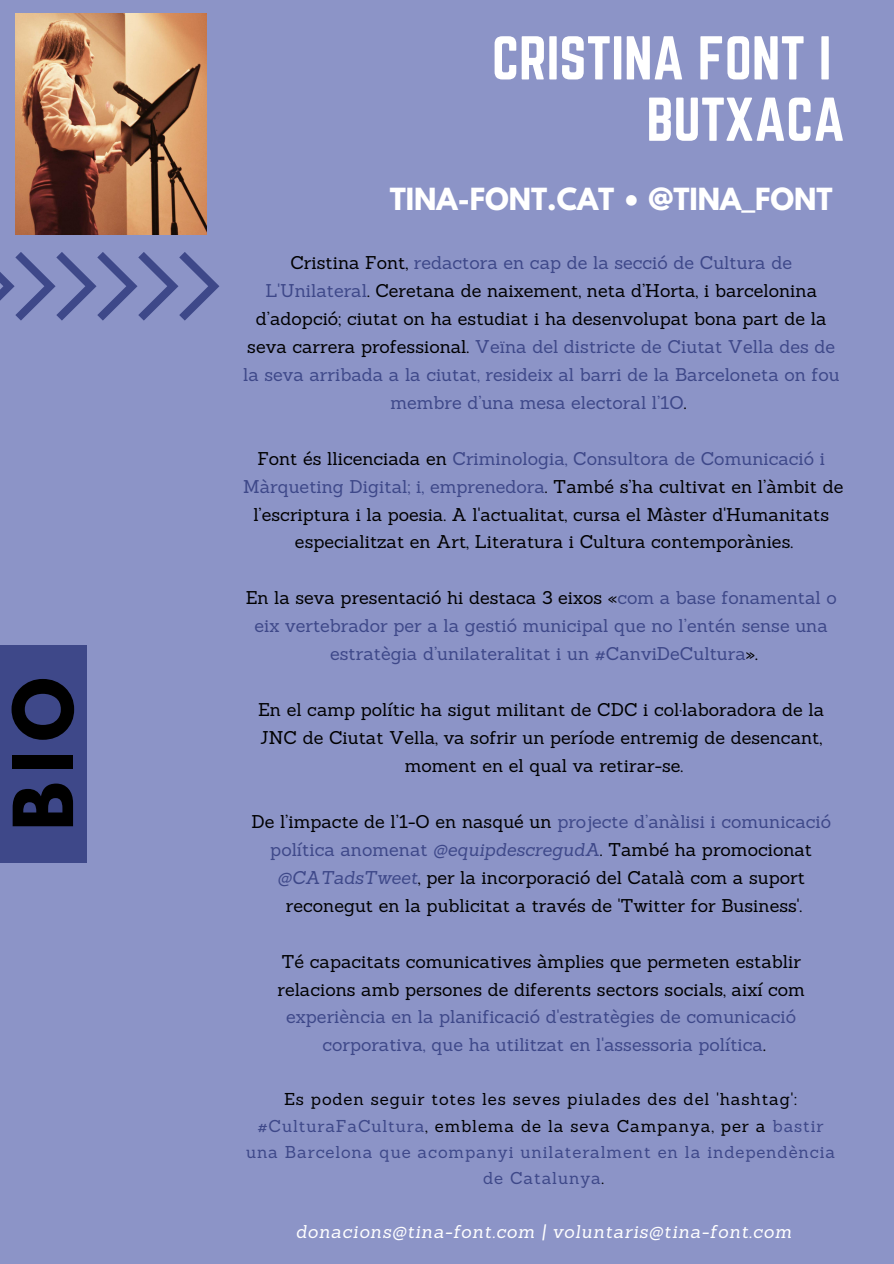
<style>
.page{position:relative;width:894px;height:1264px;background:#fff}
.page>*{position:absolute;margin:0;border:0;box-sizing:border-box;transform-origin:0 0}
.t1{font:700 73.2px "League Spartan";color:#000}
.t2{font:54px/61.3px "Norwester";color:#fff;text-align:right}
.t3{font:700 27px "League Spartan";color:#fff}
.t4{font:18px/27.9px "Sanchez";color:#000;text-align:center}
.t5{font:18px/27.9px "Sanchez";color:#3e4889;text-align:center}
.t6{font:italic 18px "Sanchez";letter-spacing:.05em;color:#fff}
.t7{font:16.8px/26.1px "Sanchez";letter-spacing:.05em;color:#3e4889;text-align:center}
.s1{color:#000}
.s2{color:#3e4889}
.s3{font-style:italic;color:#3e4889}
</style>
<div class="page">
<div style="left:0;top:0;width:893px;height:1263px;background:#8c94c7"></div>
<svg style="left:0;top:252px;width:219px;height:68px"></svg>
<div style="left:0;top:645px;width:87px;height:217px;background:#3e4889"></div>
<img style="left:15px;top:13px;width:192px;height:221px">
<h1 class="t1" style="left:7px;top:830px;width:155px;rotate:-90deg">BIO</h1>
<h2 class="t2" style="left:491px;top:30px;width:354px">CRISTINA FONT I<br>BUTXACA</h2>
<h3 class="t3" style="left:390px;top:186px;width:444px">TINA-FONT.CAT • @TINA_FONT</h3>
<p class="t5" style="left:243px;top:248px;width:598px"><span class="s1">Cristina Font,</span> redactora en cap de la secció de Cultura de L'Unilateral<span class="s1">. Ceretana de naixement, neta d’Horta, i barcelonina d’adopció; ciutat on ha estudiat i ha desenvolupat bona part de la seva carrera professional.</span> Veïna del districte de Ciutat Vella des de la seva arribada a la ciutat, resideix al barri de la Barceloneta on fou membre d’una mesa electoral l’1O<span class="s1">.</span></p>
<p class="t4" style="left:243px;top:444px;width:601px">Font és llicenciada en <span class="s2">Criminologia, Consultora de Comunicació i Màrqueting Digital; i, emprenedora</span>. També s’ha cultivat en l’àmbit de l’escriptura i la poesia. A l'actualitat, cursa el Màster d'Humanitats especialitzat en Art, Literatura i Cultura contemporànies.</p>
<p class="t5" style="left:245px;top:584px;width:592px"><span class="s1">En la seva presentació hi destaca 3 eixos «</span>com a base fonamental o eix vertebrador per a la gestió municipal que no l’entén sense una estratègia d’unilateralitat i un #CanviDeCultura<span class="s1">».</span></p>
<p class="t4" style="left:258px;top:695px;width:567px">En el camp polític ha sigut militant de CDC i col·laboradora de la<br>JNC de Ciutat Vella, va sofrir un període entremig de desencant, moment en el qual va retirar-se.</p>
<p class="t4" style="left:251px;top:807px;width:581px">De l’impacte de l’1-O en nasqué un <span class="s2">projecte d’anàlisi i comunicació política anomenat</span> <span class="s3">@equipdescregudA</span>. També ha promocionat <span class="s3">@CATadsTweet</span>, per la incorporació del Català com a suport reconegut en la publicitat a través de 'Twitter for Business'.</p>
<p class="t4" style="left:277px;top:947px;width:529px;text-align:left">Té capacitats comunicatives àmplies que permeten establir relacions amb persones de diferents sectors socials, així com</p>
<p class="t5" style="left:286px;top:1002px;width:511px">experiència en la planificació d'estratègies de comunicació corporativa, que ha utilitzat en l'assessoria política<span class="s1">.</span></p>
<p class="t7" style="left:246px;top:1086px;width:590px"><span class="s1">Es poden seguir totes les seves piulades des del 'hashtag': </span>#CulturaFaCultura<span class="s1">, emblema de la seva Campanya, per a</span> bastir una Barcelona que acompanyi unilateralment en la independència de Catalunya<span class="s1">.</span></p>
<p class="t6" style="left:295px;top:1219px;width:497px">donacions@tina-font.com | voluntaris@tina-font.com</p>
</div>
